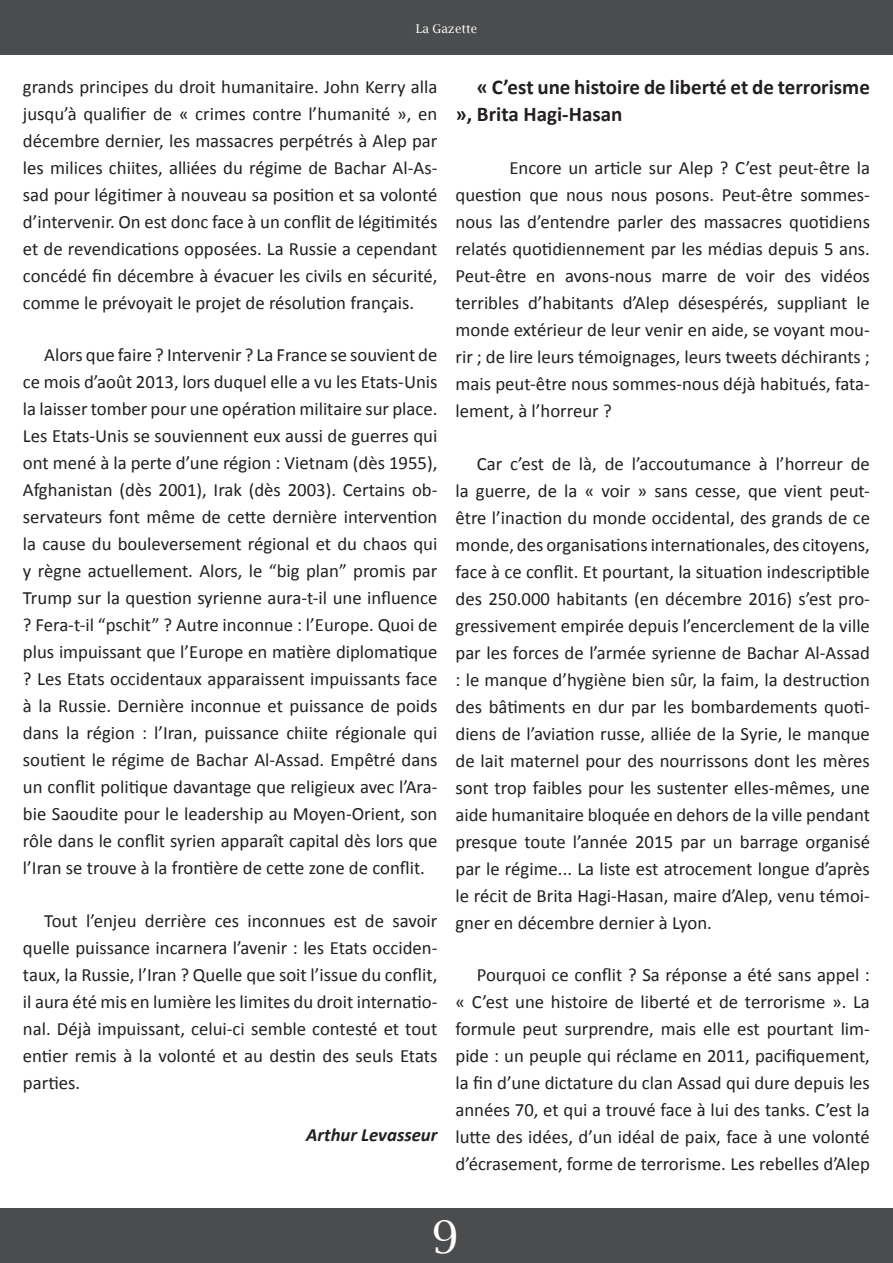
<style>
.page{position:relative;width:893px;height:1263px;background:#fff}
.page>*{position:absolute;margin:0;border:0;box-sizing:border-box;transform-origin:0 0}
.t1{font:45px "Lucida Bright";color:#fff}
.t2{font:700 21px/27px "Calibri";color:#231f20}
.t3{font:18.75px/27px "Calibri";color:#231f20;text-align:justify}
.t4{font:italic 700 18.75px "Calibri";color:#231f20}
.t5{font:12px "Lucida Bright";color:#fff}
</style>
<div class="page">
<div style="left:0;top:1209px;width:893px;height:54px;background:#4b4c4d"></div>
<div style="left:0;top:0;width:893px;height:54px;background:#4b4c4d"></div>
<p class="t5" style="left:416px;top:21px;width:63px">La Gazette</p>
<p class="t3" style="left:23px;top:73px;width:416px">grands principes du droit humanitaire. John Kerry alla jusqu’à qualifier de « crimes contre l’humanité », en décembre dernier, les massacres perpétrés à Alep par les milices chiites, alliées du régime de Bachar Al-As&shy;sad pour légitimer à nouveau sa position et sa volonté d’intervenir. On est donc face à un conflit de légitimités et de revendications opposées. La Russie a cependant concédé fin décembre à évacuer les civils en sécurité, comme le prévoyait le projet de résolution français.</p>
<p class="t3" style="left:23px;top:342px;width:416px;text-indent:21px">Alors que faire ? Intervenir ? La France se souvient de ce mois d’août 2013, lors duquel elle a vu les Etats-Unis la laisser tomber pour une opération militaire sur place.<br>Les Etats-Unis se souviennent eux aussi de guerres qui ont mené à la perte d’une région : Vietnam (dès 1955), Afghanistan (dès 2001), Irak (dès 2003). Certains ob&shy;servateurs font même de cette dernière intervention la cause du bouleversement régional et du chaos qui y règne actuellement. Alors, le “big plan” promis par Trump sur la question syrienne aura-t-il une influence ? Fera-t-il “pschit” ? Autre inconnue : l’Europe. Quoi de plus impuissant que l’Europe en matière diplomatique ? Les Etats occidentaux apparaissent impuissants face à la Russie. Dernière inconnue et puissance de poids dans la région : l’Iran, puissance chiite régionale qui soutient le régime de Bachar Al-Assad. Empêtré dans un conflit politique davantage que religieux avec l’Ara&shy;bie Saoudite pour le leadership au Moyen-Orient, son rôle dans le conflit syrien apparaît capital dès lors que l’Iran se trouve à la frontière de cette zone de conflit.</p>
<p class="t3" style="left:23px;top:907px;width:416px;text-indent:21px">Tout l’enjeu derrière ces inconnues est de savoir quelle puissance incarnera l’avenir : les Etats occiden&shy;taux, la Russie, l’Iran ? Quelle que soit l’issue du conflit, il aura été mis en lumière les limites du droit internatio&shy;nal. Déjà impuissant, celui-ci semble contesté et tout entier remis à la volonté et au destin des seuls Etats parties.</p>
<p class="t4" style="left:306px;top:1123px;width:133px">Arthur Levasseur</p>
<p class="t2" style="left:455px;top:74px;width:416px;text-indent:21px">« C’est une histoire de liberté et de terrorisme », Brita Hagi-Hasan</p>
<p class="t3" style="left:455px;top:154px;width:416px;text-indent:54px">Encore un article sur Alep ? C’est peut-être la question que nous nous posons. Peut-être sommes&shy;nous las d’entendre parler des massacres quotidiens relatés quotidiennement par les médias depuis 5 ans.<br>Peut-être en avons-nous marre de voir des vidéos terribles d’habitants d’Alep désespérés, suppliant le monde extérieur de leur venir en aide, se voyant mou&shy;rir ; de lire leurs témoignages, leurs tweets déchirants ; mais peut-être nous sommes-nous déjà habitués, fata&shy;lement, à l’horreur ?</p>
<p class="t3" style="left:455px;top:450px;width:416px;text-indent:21px">Car c’est de là, de l’accoutumance à l’horreur de la guerre, de la « voir » sans cesse, que vient peut&shy;être l’inaction du monde occidental, des grands de ce monde, des organisations internationales, des citoyens, face à ce conflit. Et pourtant, la situation indescriptible des 250.000 habitants (en décembre 2016) s’est pro&shy;gressivement empirée depuis l’encerclement de la ville par les forces de l’armée syrienne de Bachar Al-Assad : le manque d’hygiène bien sûr, la faim, la destruction des bâtiments en dur par les bombardements quoti&shy;diens de l’aviation russe, alliée de la Syrie, le manque de lait maternel pour des nourrissons dont les mères sont trop faibles pour les sustenter elles-mêmes, une aide humanitaire bloquée en dehors de la ville pendant presque toute l’année 2015 par un barrage organisé par le régime... La liste est atrocement longue d’après le récit de Brita Hagi-Hasan, maire d’Alep, venu témoi&shy;gner en décembre dernier à Lyon.</p>
<p class="t3" style="left:455px;top:961px;width:416px;text-indent:21px">Pourquoi ce conflit ? Sa réponse a été sans appel : « C’est une histoire de liberté et de terrorisme ». La formule peut surprendre, mais elle est pourtant lim&shy;pide : un peuple qui réclame en 2011, pacifiquement, la fin d’une dictature du clan Assad qui dure depuis les années 70, et qui a trouvé face à lui des tanks. C’est la lutte des idées, d’un idéal de paix, face à une volonté d’écrasement, forme de terrorisme. Les rebelles d’Alep</p>
<h1 class="t1" style="left:432px;top:1211px;width:29px">9</h1>
</div>
